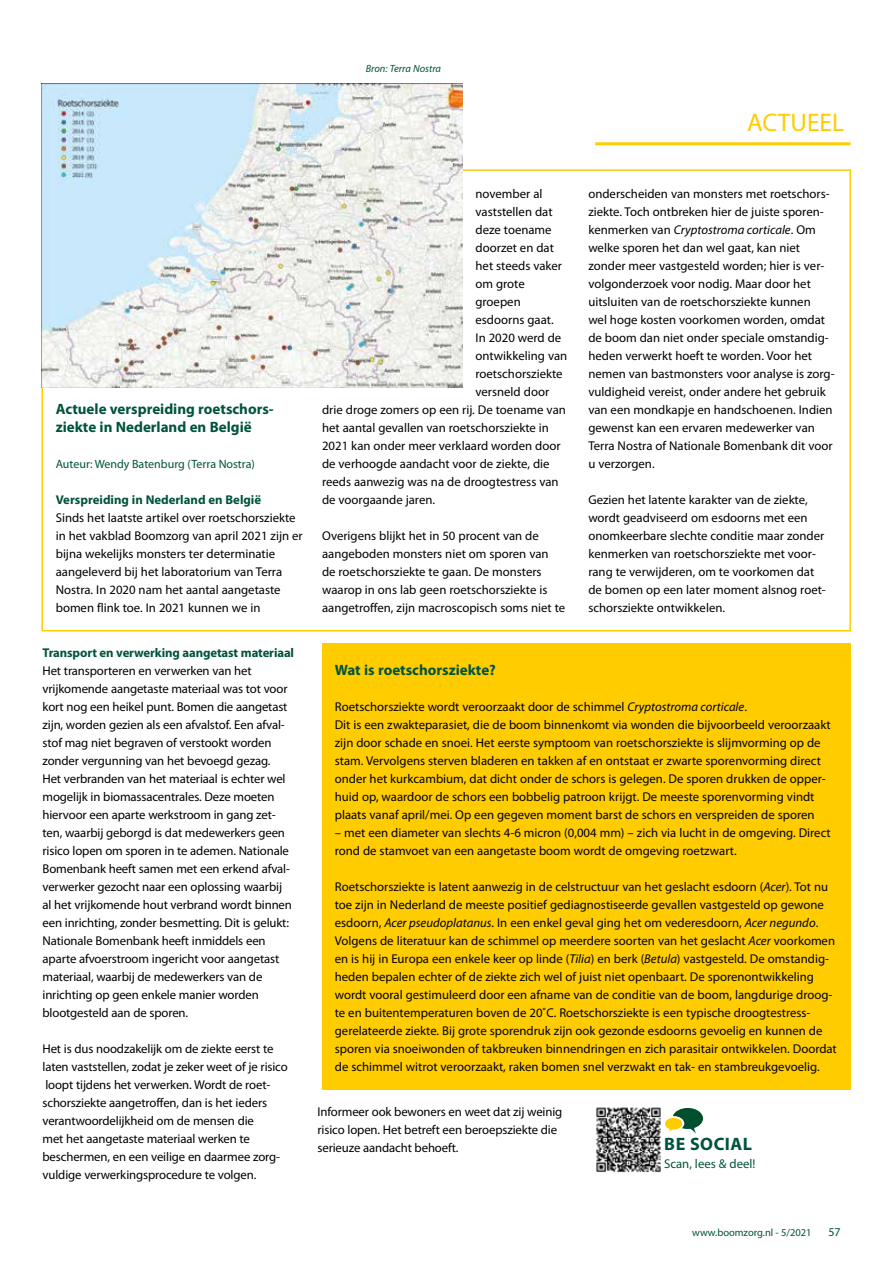
<style>
.page{position:relative;width:893px;height:1263px;background:#fff}
.page>*{position:absolute;margin:0;border:0;box-sizing:border-box;transform-origin:0 0}
.t1{font:25.5px "Myriad Pro";color:#fc0}
.t2{font:700 18px "Myriad Pro";letter-spacing:.03em;color:#00533d}
.t3{font:700 15px/18px "Myriad Pro";color:#00533d}
.t4{font:12.75px/18px "Myriad Pro";color:#000}
.t5{font:700 12.75px "Myriad Pro";letter-spacing:-.01em;color:#00533d}
.t6{font:12.75px "Myriad Pro";color:#00533d}
.t7{font:12px "Myriad Pro";color:#00533d}
.t8{font:10.5px "Myriad Pro";color:#00533d}
.t9{font:italic 10.5px "Myriad Pro";color:#00533d}
.s1{font-style:italic}
</style>
<div class="page">
<hr style="left:595px;top:142px;width:255px;height:3px;background:#fc0">
<img style="left:42px;top:83px;width:421px;height:304px">
<img style="left:596px;top:1107px;width:65px;height:66px">
<svg style="left:665px;top:1108px;width:38px;height:26px"></svg>
<div style="left:322px;top:643px;width:529px;height:446px;background:#fc0"></div>
<p class="t9" style="left:366px;top:62px;width:77px">Bron: Terra Nostra</p>
<h1 class="t1" style="left:747px;top:107px;width:99px">ACTUEEL</h1>
<p class="t3" style="left:56px;top:399px;width:219px">Actuele verspreiding roetschors&shy;ziekte in Nederland en België</p>
<p class="t7" style="left:56px;top:457px;width:201px">Auteur: Wendy Batenburg (Terra Nostra)</p>
<p class="t5" style="left:56px;top:491px;width:207px">Verspreiding in Nederland en België</p>
<p class="t4" style="left:56px;top:509px;width:248px">Sinds het laatste artikel over roetschorsziekte in het vakblad Boomzorg van april 2021 zijn er bijna wekelijks monsters ter determinatie aangeleverd bij het laboratorium van Terra Nostra. In 2020 nam het aantal aangetaste bomen flink toe. In 2021 kunnen we in</p>
<p class="t5" style="left:43px;top:644px;width:253px">Transport en verwerking aangetast materiaal</p>
<p class="t4" style="left:43px;top:662px;width:251px">Het transporteren en verwerken van het vrijkomende aangetaste materiaal was tot voor kort nog een heikel punt. Bomen die aangetast zijn, worden gezien als een afvalstof. Een afval&shy;stof mag niet begraven of verstookt worden zonder vergunning van het bevoegd gezag.<br>Het verbranden van het materiaal is echter wel mogelijk in biomassacentrales. Deze moeten hiervoor een aparte werkstroom in gang zet&shy;ten, waarbij geborgd is dat medewerkers geen risico lopen om sporen in te ademen. Nationale Bomenbank heeft samen met een erkend afval&shy;verwerker gezocht naar een oplossing waarbij al het vrijkomende hout verbrand wordt binnen een inrichting, zonder besmetting. Dit is gelukt:<br>Nationale Bomenbank heeft inmiddels een aparte afvoerstroom ingericht voor aangetast materiaal, waarbij de medewerkers van de inrichting op geen enkele manier worden blootgesteld aan de sporen.</p>
<p class="t4" style="left:43px;top:1040px;width:247px">Het is dus noodzakelijk om de ziekte eerst te laten vaststellen, zodat je zeker weet of je risico loopt tijdens het verwerken. Wordt de roet&shy;schorsziekte aangetroffen, dan is het ieders verantwoordelijkheid om de mensen die<br>met het aangetaste materiaal werken te beschermen, en een veilige en daarmee zorg&shy;vuldige verwerkingsprocedure te volgen.</p>
<p class="t4" style="left:476px;top:185px;width:68px">november al</p>
<p class="t4" style="left:476px;top:203px;width:79px">vaststellen dat</p>
<p class="t4" style="left:476px;top:221px;width:78px">deze toename</p>
<p class="t4" style="left:476px;top:239px;width:80px">doorzet en dat</p>
<p class="t4" style="left:476px;top:257px;width:88px">het steeds vaker</p>
<p class="t4" style="left:476px;top:275px;width:51px">om grote</p>
<p class="t4" style="left:476px;top:293px;width:47px">groepen</p>
<p class="t4" style="left:476px;top:311px;width:80px">esdoorns gaat.</p>
<p class="t4" style="left:476px;top:329px;width:87px">In 2020 werd de</p>
<p class="t4" style="left:476px;top:347px;width:93px">ontwikkeling van</p>
<p class="t4" style="left:476px;top:365px;width:89px">roetschorsziekte</p>
<p class="t4" style="left:476px;top:383px;width:75px">versneld door</p>
<p class="t4" style="left:322px;top:401px;width:245px">drie droge zomers op een rij. De toename van</p>
<p class="t4" style="left:322px;top:419px;width:228px">het aantal gevallen van roetschorsziekte in</p>
<p class="t4" style="left:322px;top:437px;width:240px">2021 kan onder meer verklaard worden door</p>
<p class="t4" style="left:322px;top:455px;width:229px">de verhoogde aandacht voor de ziekte, die</p>
<p class="t4" style="left:322px;top:473px;width:238px">reeds aanwezig was na de droogtestress van</p>
<p class="t4" style="left:322px;top:491px;width:115px">de voorgaande jaren.</p>
<p class="t4" style="left:322px;top:527px;width:245px">Overigens blijkt het in 50 procent van de aangeboden monsters niet om sporen van de roetschorsziekte te gaan. De monsters waarop in ons lab geen roetschorsziekte is aangetroffen, zijn macroscopisch soms niet te</p>
<p class="t4" style="left:588px;top:185px;width:248px">onderscheiden van monsters met roetschors&shy;ziekte. Toch ontbreken hier de juiste sporen&shy;kenmerken van <span class="s1">Cryptostroma corticale</span>. Om welke sporen het dan wel gaat, kan niet zonder meer vastgesteld worden; hier is ver&shy;volgonderzoek voor nodig. Maar door het uitsluiten van de roetschorsziekte kunnen<br>wel hoge kosten voorkomen worden, omdat de boom dan niet onder speciale omstandig&shy;heden verwerkt hoeft te worden. Voor het nemen van bastmonsters voor analyse is zorg&shy;vuldigheid vereist, onder andere het gebruik van een mondkapje en handschoenen. Indien gewenst kan een ervaren medewerker van Terra Nostra of Nationale Bomenbank dit voor u verzorgen.</p>
<p class="t4" style="left:588px;top:491px;width:239px">Gezien het latente karakter van de ziekte, wordt geadviseerd om esdoorns met een onomkeerbare slechte conditie maar zonder kenmerken van roetschorsziekte met voor&shy;rang te verwijderen, om te voorkomen dat de bomen op een later moment alsnog roet&shy;schorsziekte ontwikkelen.</p>
<p class="t3" style="left:335px;top:660px;width:163px">Wat is roetschorsziekte?</p>
<p class="t4" style="left:335px;top:698px;width:497px">Roetschorsziekte wordt veroorzaakt door de schimmel <span class="s1">Cryptostroma corticale</span>.<br>Dit is een zwakteparasiet, die de boom binnenkomt via wonden die bijvoorbeeld veroorzaakt zijn door schade en snoei. Het eerste symptoom van roetschorsziekte is slijmvorming op de stam. Vervolgens sterven bladeren en takken af en ontstaat er zwarte sporenvorming direct onder het kurkcambium, dat dicht onder de schors is gelegen. De sporen drukken de opper&shy;huid op, waardoor de schors een bobbelig patroon krijgt. De meeste sporenvorming vindt plaats vanaf april/mei. Op een gegeven moment barst de schors en verspreiden de sporen</p>
<p class="t4" style="left:335px;top:824px;width:497px">– met een diameter van slechts 4-6 micron (0,004 mm) – zich via lucht in de omgeving. Direct rond de stamvoet van een aangetaste boom wordt de omgeving roetzwart.</p>
<p class="t4" style="left:335px;top:878px;width:504px">Roetschorsziekte is latent aanwezig in de celstructuur van het geslacht esdoorn (<span class="s1">Acer</span>). Tot nu toe zijn in Nederland de meeste positief gediagnostiseerde gevallen vastgesteld op gewone esdoorn, <span class="s1">Acer pseudoplatanus</span>. In een enkel geval ging het om vederesdoorn, <span class="s1">Acer negundo</span>.<br>Volgens de literatuur kan de schimmel op meerdere soorten van het geslacht <span class="s1">Acer</span> voorkomen en is hij in Europa een enkele keer op linde (<span class="s1">Tilia</span>) en berk (<span class="s1">Betula</span>) vastgesteld. De omstandig&shy;heden bepalen echter of de ziekte zich wel of juist niet openbaart. De sporenontwikkeling wordt vooral gestimuleerd door een afname van de conditie van de boom, langdurige droog&shy;te en buitentemperaturen boven de 20˚C. Roetschorsziekte is een typische droogtestress&shy;gerelateerde ziekte. Bij grote sporendruk zijn ook gezonde esdoorns gevoelig en kunnen de sporen via snoeiwonden of takbreuken binnendringen en zich parasitair ontwikkelen. Doordat de schimmel witrot veroorzaakt, raken bomen snel verzwakt en tak- en stambreukgevoelig.</p>
<p class="t4" style="left:317px;top:1103px;width:246px">Informeer ook bewoners en weet dat zij weinig risico lopen. Het betreft een beroepsziekte die serieuze aandacht behoeft.</p>
<h2 class="t2" style="left:664px;top:1132px;width:89px">BE SOCIAL</h2>
<p class="t6" style="left:664px;top:1155px;width:93px">Scan, lees &amp; deel!</p>
<p class="t8" style="left:692px;top:1226px;width:121px">www.boomzorg.nl - 5/2021</p>
<p class="t7" style="left:828px;top:1224px;width:14px">57</p>
</div>
